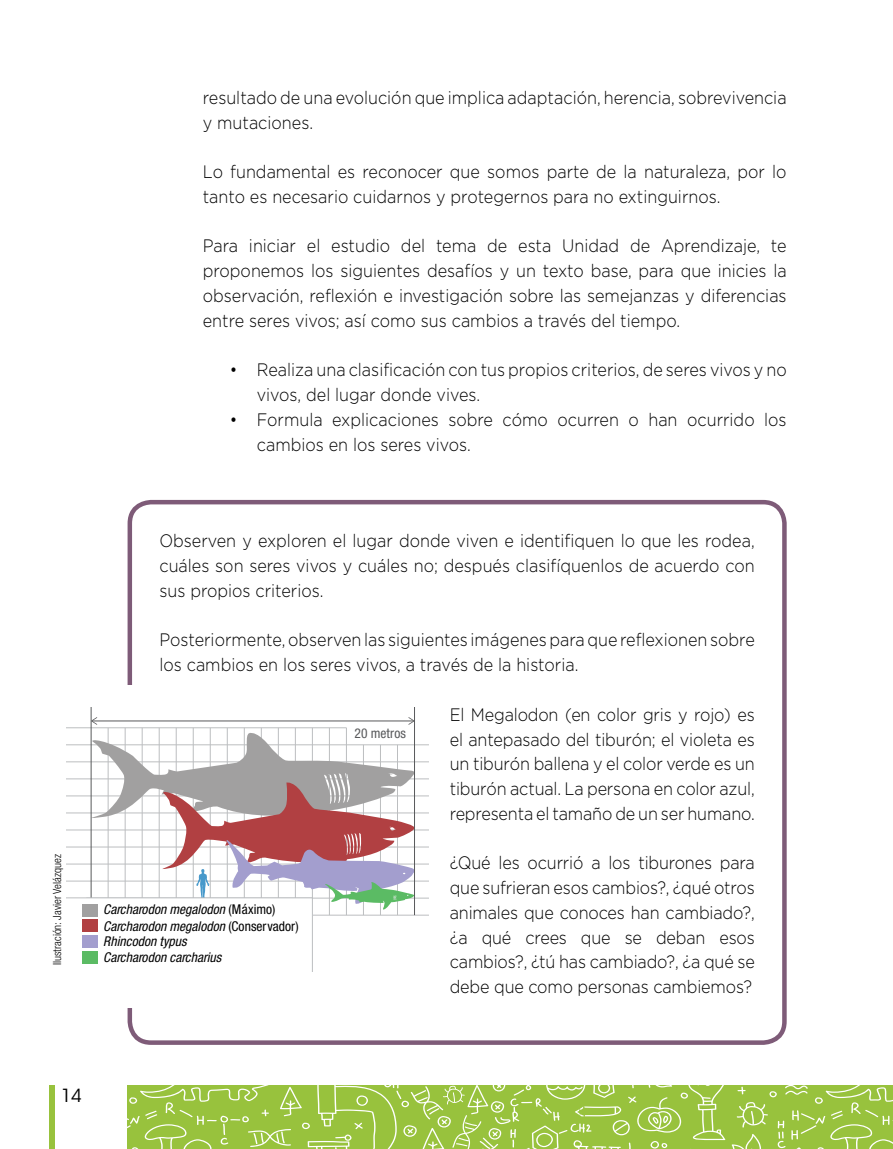
<style>
.page{position:relative;width:893px;height:1149px;background:#fff}
.page>*{position:absolute;margin:0;border:0;box-sizing:border-box;transform-origin:0 0}
.t1{font:300 18px/24.8px "Gotham";color:#000;scale:.9 1}
.t2{font:18px "ITC Avant Garde Std";color:#000}
.t3{font:italic condensed 13.5px/16px "Helvetica Neue LT Std";letter-spacing:.005em;color:#000}
.t4{font:condensed 13.5px "Helvetica Neue LT Std";letter-spacing:.01em;color:#58595b}
.t5{font:300 condensed 11.25px "Helvetica Neue LT Std";color:#000}
.s1{font-style:normal}
</style>
<div class="page">
<div style="left:50px;top:1084px;width:5px;height:64px;background:#98c23d"></div>
<svg style="left:128px;top:1085px;width:765px;height:63px;background:#a3c852"></svg>
<div style="left:128px;top:499px;width:659px;height:545px;border:4px solid #7e5b78;border-radius:21px"></div>
<div style="left:119px;top:685px;width:27px;height:322px;background:#fff"></div>
<hr style="left:346px;top:727px;width:1px;height:187px;background:#bcbec0">
<hr style="left:329px;top:727px;width:1px;height:187px;background:#bcbec0">
<hr style="left:312px;top:727px;width:1px;height:187px;background:#bcbec0">
<hr style="left:295px;top:727px;width:1px;height:187px;background:#bcbec0">
<hr style="left:278px;top:727px;width:1px;height:187px;background:#bcbec0">
<hr style="left:261px;top:727px;width:1px;height:187px;background:#bcbec0">
<hr style="left:244px;top:727px;width:1px;height:187px;background:#bcbec0">
<hr style="left:227px;top:727px;width:1px;height:187px;background:#bcbec0">
<hr style="left:210px;top:727px;width:1px;height:187px;background:#bcbec0">
<hr style="left:193px;top:727px;width:1px;height:187px;background:#bcbec0">
<hr style="left:176px;top:727px;width:1px;height:187px;background:#bcbec0">
<hr style="left:159px;top:727px;width:1px;height:187px;background:#bcbec0">
<hr style="left:142px;top:727px;width:1px;height:187px;background:#bcbec0">
<hr style="left:125px;top:727px;width:1px;height:187px;background:#bcbec0">
<hr style="left:108px;top:727px;width:1px;height:187px;background:#bcbec0">
<hr style="left:86px;top:914px;width:342px;height:1px;background:#bcbec0">
<hr style="left:86px;top:897px;width:342px;height:1px;background:#bcbec0">
<hr style="left:66px;top:880px;width:362px;height:1px;background:#bcbec0">
<hr style="left:66px;top:863px;width:362px;height:1px;background:#bcbec0">
<hr style="left:66px;top:846px;width:362px;height:1px;background:#bcbec0">
<hr style="left:66px;top:829px;width:362px;height:1px;background:#bcbec0">
<hr style="left:66px;top:812px;width:362px;height:1px;background:#bcbec0">
<hr style="left:66px;top:795px;width:362px;height:1px;background:#bcbec0">
<hr style="left:66px;top:778px;width:362px;height:1px;background:#bcbec0">
<hr style="left:66px;top:761px;width:362px;height:1px;background:#bcbec0">
<hr style="left:66px;top:744px;width:362px;height:1px;background:#bcbec0">
<hr style="left:66px;top:727px;width:280px;height:1px;background:#bcbec0">
<hr style="left:92px;top:720px;width:322px;height:1px;background:#58595b">
<svg style="left:92px;top:717px;width:5px;height:7px"></svg>
<svg style="left:408px;top:717px;width:6px;height:7px"></svg>
<hr style="left:414px;top:707px;width:1px;height:207px;background:#58595b">
<hr style="left:91px;top:707px;width:1px;height:207px;background:#58595b">
<svg style="left:66px;top:731px;width:351px;height:240px"></svg>
<div style="left:82px;top:904px;width:16px;height:12px;background:#a1a0a0"></div>
<div style="left:82px;top:919px;width:16px;height:12px;background:#b14042"></div>
<div style="left:82px;top:935px;width:16px;height:12px;background:#a39ece"></div>
<div style="left:82px;top:951px;width:16px;height:12px;background:#5bbb64"></div>
<p class="t5" style="left:51px;top:964px;width:112px;rotate:-90deg">Ilustración: Javier Velázquez</p>
<p class="t1" style="left:203px;top:85px;width:650px">resultado de una evolución que implica adaptación, herencia, sobrevivencia y mutaciones.</p>
<p class="t1" style="left:203px;top:159px;width:650px">Lo fundamental es reconocer que somos parte de la naturaleza, por lo tanto es necesario cuidarnos y protegernos para no extinguirnos.</p>
<p class="t1" style="left:203px;top:233px;width:650px;text-align:justify">Para iniciar el estudio del tema de esta Unidad de Aprendizaje, te proponemos los siguientes desafíos y un texto base, para que inicies la observación, reflexión e investigación sobre las semejanzas y diferencias entre seres vivos; así como sus cambios a través del tiempo.</p>
<p class="t1" style="left:257px;top:357px;width:590px;text-indent:-27px">• Realiza una clasificación con tus propios criterios, de seres vivos y no vivos, del lugar donde vives.</p>
<p class="t1" style="left:257px;top:407px;width:590px;text-indent:-27px">• Formula explicaciones sobre cómo ocurren o han ocurrido los cambios en los seres vivos.</p>
<p class="t1" style="left:159px;top:528px;width:663px;text-align:justify">Observen y exploren el lugar donde viven e identifiquen lo que les rodea, cuáles son seres vivos y cuáles no; después clasifíquenlos de acuerdo con sus propios criterios.</p>
<p class="t1" style="left:159px;top:627px;width:663px">Posteriormente, observen las siguientes imágenes para que reflexionen sobre los cambios en los seres vivos, a través de la historia.</p>
<p class="t1" style="left:450px;top:701px;width:340px;text-align:justify">El Megalodon (en color gris y rojo) es el antepasado del tiburón; el violeta es un tiburón ballena y el color verde es un tiburón actual. La persona en color azul, representa el tamaño de un ser humano.</p>
<p class="t1" style="left:450px;top:850px;width:340px;text-align:justify">¿Qué les ocurrió a los tiburones para que sufrieran esos cambios?, ¿qué otros animales que conoces han cambiado?, ¿a qué crees que se deban esos cambios?, ¿tú has cambiado?, ¿a qué se debe que como personas cambiemos?</p>
<p class="t4" style="left:354px;top:725px;width:53px">20 metros</p>
<p class="t3" style="left:103px;top:901px;width:197px">Carcharodon megalodon <span class="s1">(Máximo)<br></span>Carcharodon megalodon <span class="s1">(Conservador)<br></span>Rhincodon typus<br>Carcharodon carcharius</p>
<p class="t2" style="left:61px;top:1084px;width:22px">14</p>
</div>
